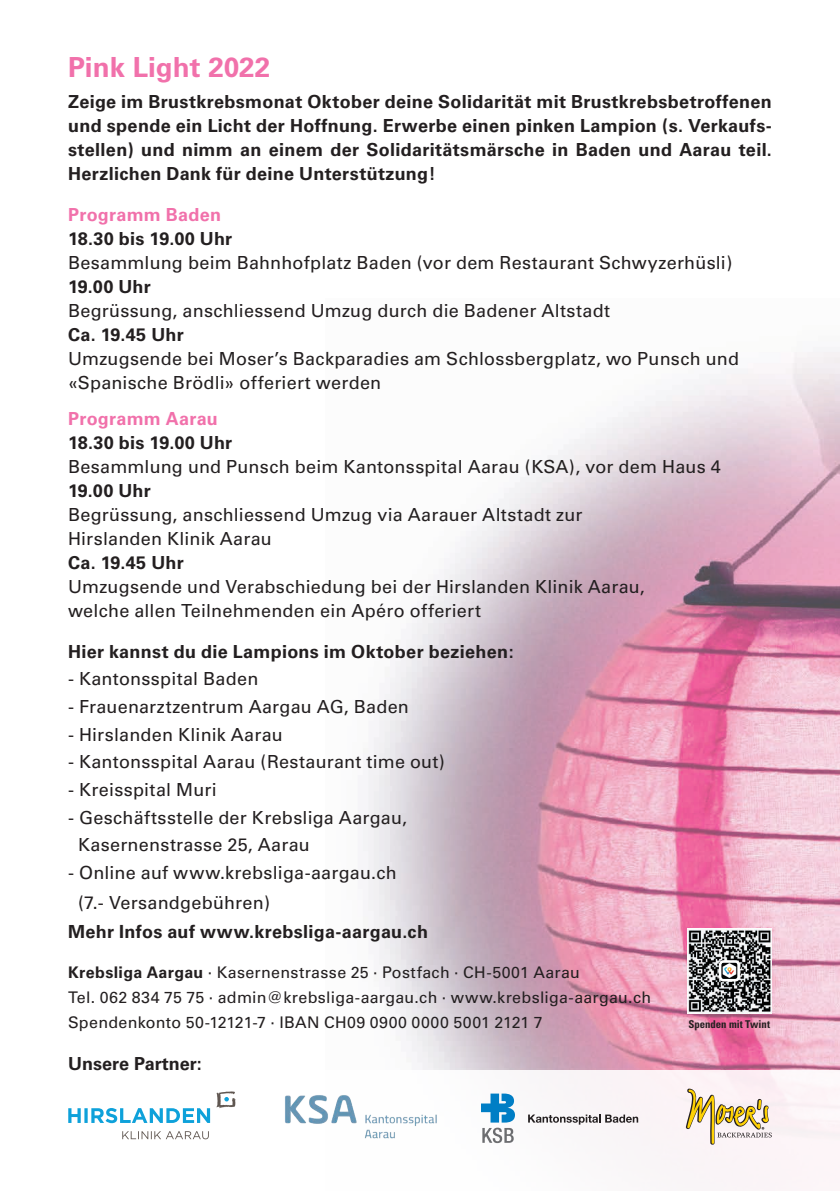
<style>
.page{position:relative;width:840px;height:1191px;background:#fff}
.page>*{position:absolute;margin:0;border:0;box-sizing:border-box;transform-origin:0 0}
.t1{font:700 27.8px "Univers";color:#f171ab}
.t2{font:18px/24px "Univers";letter-spacing:.015em;color:#231f20}
.t3{font:700 18px/24px "Univers";letter-spacing:.015em;color:#231f20;text-align:justify}
.t4{font:700 18px "Univers";letter-spacing:.015em;color:#f171ab}
.t5{font:16px/24.8px "Univers";letter-spacing:.02em;color:#231f20}
.t6{font:700 condensed 10.8px "Univers";color:#231f20}
.s1{font-weight:700}
</style>
<div class="page">
<img style="left:363px;top:351px;width:476px;height:719px">
<img style="left:686px;top:928px;width:85px;height:85px">
<img style="left:721px;top:963px;width:15px;height:15px">
<div style="left:718px;top:960px;width:21px;height:21px;border:2px solid #fff;border-radius:4px"></div>
<img style="left:285px;top:1095px;width:152px;height:44px">
<svg style="left:685px;top:1088px;width:86px;height:56px"></svg>
<svg style="left:216px;top:1091px;width:19px;height:17px"></svg>
<svg style="left:68px;top:1108px;width:142px;height:15px"></svg>
<svg style="left:122px;top:1131px;width:87px;height:8px"></svg>
<svg style="left:481px;top:1093px;width:33px;height:50px"></svg>
<svg style="left:528px;top:1114px;width:109px;height:10px"></svg>
<h1 class="t1" style="left:68px;top:51px;width:203px">Pink Light 2022</h1>
<p class="t3" style="left:68px;top:90px;width:705px">Zeige im Brustkrebsmonat Oktober deine Solidarität mit Brustkrebsbetroffenen und spende ein Licht der Hoffnung. Erwerbe einen pinken Lampion (s. Verkaufs&shy;stellen) und nimm an einem der Solidaritätsmärsche in Baden und Aarau teil.<br>Herzlichen Dank für deine Unterstützung!</p>
<p class="t4" style="left:68px;top:204px;width:155px">Programm Baden</p>
<p class="t3" style="left:68px;top:227px;width:166px">18.30 bis 19.00 Uhr</p>
<p class="t2" style="left:68px;top:251px;width:665px">Besammlung beim Bahnhofplatz Baden (vor dem Restaurant Schwyzerhüsli)</p>
<p class="t3" style="left:68px;top:275px;width:84px">19.00 Uhr</p>
<p class="t2" style="left:68px;top:299px;width:543px">Begrüssung, anschliessend Umzug durch die Badener Altstadt</p>
<p class="t3" style="left:68px;top:323px;width:117px">Ca. 19.45 Uhr</p>
<p class="t2" style="left:68px;top:347px;width:672px">Umzugsende bei Moser’s Backparadies am Schlossbergplatz, wo Punsch und «Spanische Brödli» offeriert werden</p>
<p class="t4" style="left:68px;top:408px;width:151px">Programm Aarau</p>
<p class="t3" style="left:68px;top:430px;width:166px">18.30 bis 19.00 Uhr</p>
<p class="t2" style="left:68px;top:454px;width:654px">Besammlung und Punsch beim Kantonsspital Aarau (KSA), vor dem Haus 4</p>
<p class="t3" style="left:68px;top:478px;width:84px">19.00 Uhr</p>
<p class="t2" style="left:68px;top:502px;width:515px">Begrüssung, anschliessend Umzug via Aarauer Altstadt zur<br>Hirslanden Klinik Aarau</p>
<p class="t3" style="left:68px;top:550px;width:117px">Ca. 19.45 Uhr</p>
<p class="t2" style="left:68px;top:574px;width:578px">Umzugsende und Verabschiedung bei der Hirslanden Klinik Aarau, welche allen Teilnehmenden ein Apéro offeriert</p>
<p class="t3" style="left:68px;top:639px;width:447px">Hier kannst du die Lampions im Oktober beziehen:</p>
<p class="t2" style="left:68px;top:667px;width:192px">- Kantonsspital Baden</p>
<p class="t2" style="left:68px;top:694px;width:342px">- Frauenarztzentrum Aargau AG, Baden</p>
<p class="t2" style="left:68px;top:722px;width:216px">- Hirslanden Klinik Aarau</p>
<p class="t2" style="left:68px;top:750px;width:378px">- Kantonsspital Aarau (Restaurant time out)</p>
<p class="t2" style="left:68px;top:777px;width:150px">- Kreisspital Muri</p>
<p class="t2" style="left:78px;top:803px;width:330px;line-height:27.6px;text-indent:-10px">- Geschäftsstelle der Krebsliga Aargau,<br>Kasernenstrasse 25, Aarau</p>
<p class="t2" style="left:78px;top:858px;width:320px;line-height:29.6px;text-indent:-10px">- Online auf www.krebsliga-aargau.ch (7.- Versandgebühren)</p>
<p class="t3" style="left:68px;top:920px;width:361px">Mehr Infos auf www.krebsliga-aargau.ch</p>
<p class="t5" style="left:68px;top:960px;width:584px"><span class="s1">Krebsliga Aargau</span> · Kasernenstrasse 25 · Postfach · CH-5001 Aarau<br>Tel. 062 834 75 75 · admin@krebsliga-aargau.ch · www.krebsliga-aargau.ch<br>Spendenkonto 50-12121-7 · IBAN CH09 0900 0000 5001 2121 7</p>
<p class="t6" style="left:688px;top:1017px;width:83px">Spenden mit Twint</p>
<p class="t3" style="left:68px;top:1051px;width:135px">Unsere Partner:</p>
</div>
